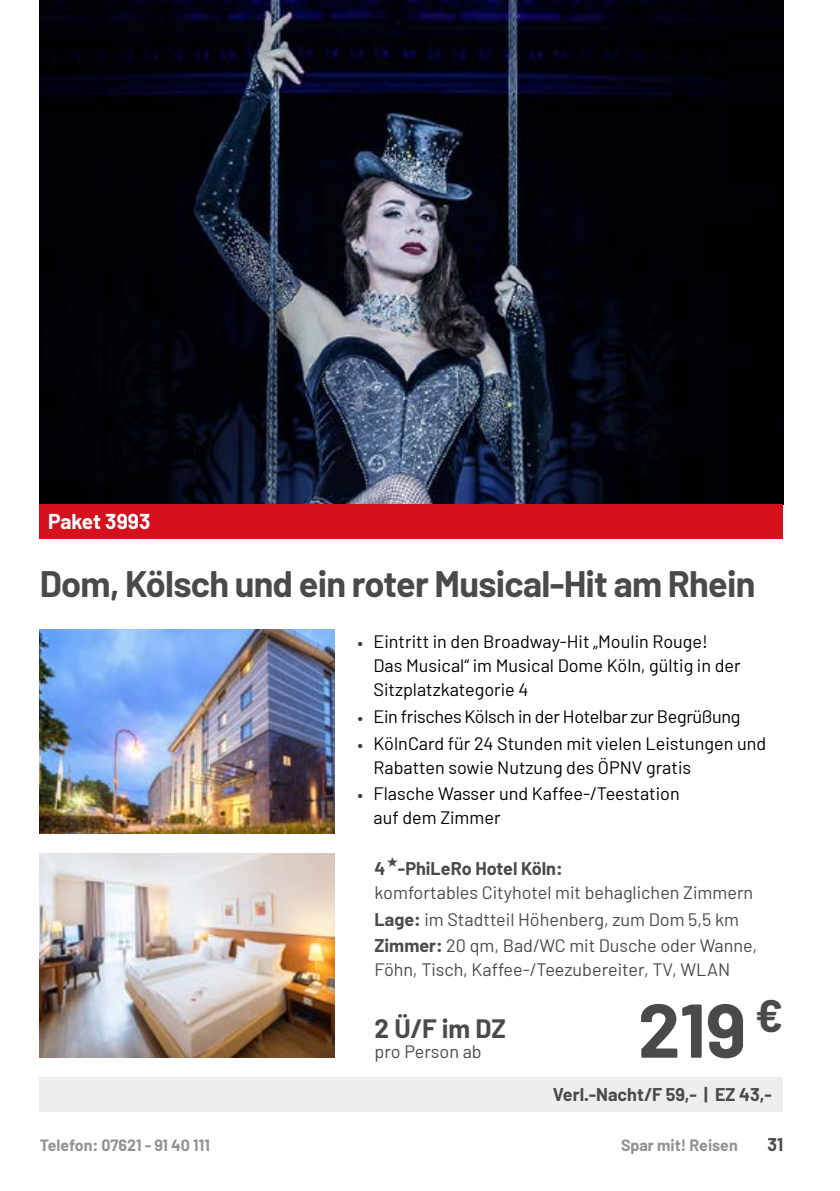
<style>
.page{position:relative;width:840px;height:1191px;background:#fff}
.page>*{position:absolute;margin:0;border:0;box-sizing:border-box;transform-origin:0 0}
.t1{font:700 76px "Barlow";color:#4a4a49}
.t2{font:700 36px "Barlow";letter-spacing:-.02em;color:#4a4a49}
.t3{font:700 26px "Barlow";color:#4a4a49}
.t4{font:700 21px "Barlow";color:#fff}
.t5{font:18px/24px "Barlow";color:#000}
.t6{font:18px/26.8px "Barlow";color:#4a4a49}
.t7{font:700 18px "Barlow";color:#4a4a49}
.t8{font:18px "Barlow";letter-spacing:-.02em;color:#000}
.t9{font:700 16px "Barlow";color:#929292}
.s1{font-size:18.2px;color:#3c3c3b}
.s2{font-weight:700}
</style>
<div class="page">
<img style="left:40px;top:0;width:742px;height:505px">
<div style="left:40px;top:505px;width:742px;height:34px;background:#d5111d"></div>
<div style="left:40px;top:1077px;width:742px;height:34px;background:#eee"></div>
<img style="left:40px;top:629px;width:294px;height:204px">
<img style="left:40px;top:853px;width:294px;height:204px">
<p class="t4" style="left:48px;top:508px;width:104px">Paket 3993</p>
<h2 class="t2" style="left:40px;top:561px;width:717px">Dom, Kölsch und ein roter Musical-Hit am Rhein</h2>
<p class="t5" style="left:373px;top:629px;width:368px;text-indent:-16px"><span class="s1">•</span> Eintritt in den Broadway-Hit „Moulin Rouge!<br>Das Musical“ im Musical Dome Köln, gültig in der<br>Sitzplatzkategorie 4</p>
<p class="t8" style="left:357px;top:705px;width:384px"><span class="s1">•</span> Ein frisches Kölsch in der Hotelbar zur Begrüßung</p>
<p class="t5" style="left:373px;top:730px;width:394px;text-indent:-16px"><span class="s1">•</span> KölnCard für 24 Stunden mit vielen Leistungen und<br>Rabatten sowie Nutzung des ÖPNV gratis</p>
<p class="t5" style="left:373px;top:781px;width:307px;text-indent:-16px"><span class="s1">•</span> Flasche Wasser und Kaffee-/Teestation auf dem Zimmer</p>
<p class="t7" style="left:374px;top:857px;width:189px">4 -PhiLeRo Hotel Köln:</p>
<p class="t6" style="left:374px;top:878px;width:384px">komfortables Cityhotel mit behaglichen Zimmern<br><span class="s2">Lage:</span> im Stadtteil Höhenberg, zum Dom 5,5 km<br><span class="s2">Zimmer:</span> 20 qm, Bad/WC mit Dusche oder Wanne,</p>
<p class="t6" style="left:374px;top:956px;width:357px">Föhn, Tisch, Kaffee-/Teezubereiter, TV, WLAN</p>
<h3 class="t3" style="left:374px;top:1012px;width:133px">2 Ü/F im DZ</h3>
<p class="t6" style="left:374px;top:1037px;width:108px">pro Person ab</p>
<h1 class="t1" style="left:637px;top:983px;width:147px">219 <sup>€</sup></h1>
<p class="t7" style="left:552px;top:1083px;width:220px">Verl.-Nacht/F 59,- | EZ 43,-</p>
<p class="t9" style="left:40px;top:1135px;width:171px">Telefon: 07621 - 91 40 111</p>
<p class="t9" style="left:620px;top:1135px;width:118px">Spar mit! Reisen</p>
<p class="t7" style="left:767px;top:1133px;width:17px">31</p>
</div>
